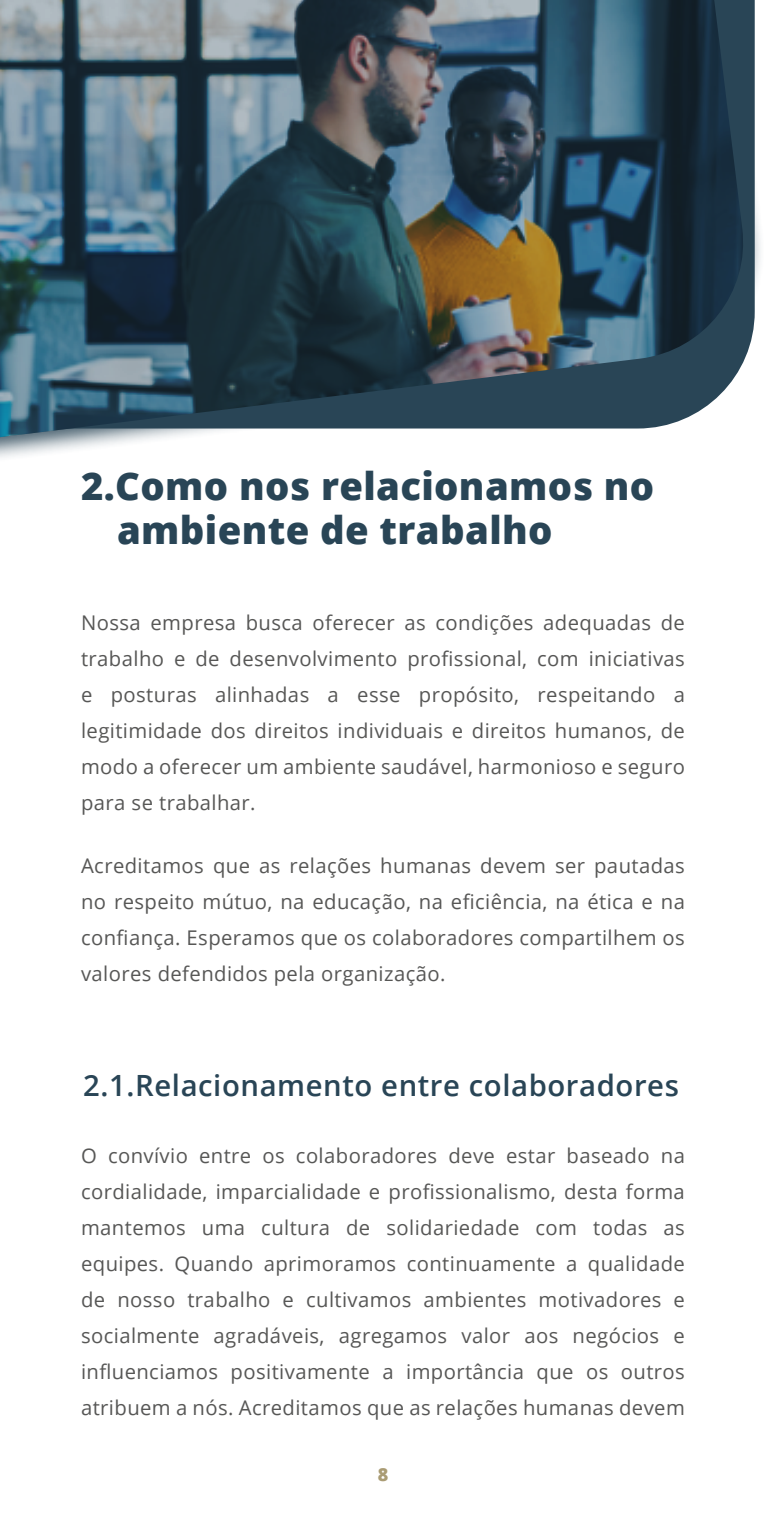
<style>
.page{position:relative;width:766px;height:1531px;background:#fff}
.page>*{position:absolute;margin:0;border:0;box-sizing:border-box;transform-origin:0 0}
.t1{font:800 38.25px/45px "Open Sans";letter-spacing:.01em;color:#294556}
.t2{font:600 29.25px "Open Sans";letter-spacing:.02em;color:#294556}
.t3{font:20.25px/36px "Open Sans";letter-spacing:.02em;color:#575756;text-align:justify}
.t4{font:800 18px "Open Sans";color:#aa9c74}
</style>
<div class="page">
<div style="left:0;top:0;width:764px;height:472px;background:#294556;opacity:.86"></div>
<svg style="left:0;top:437px;width:749px;height:13px"></svg>
<img style="left:0;top:0;width:749px;height:437px">
<h1 class="t1" style="left:117px;top:461px;width:538px;text-indent:-36px">2.Como nos relacionamos no ambiente de trabalho</h1>
<p class="t3" style="left:81px;top:604px;width:605px">Nossa empresa busca oferecer as condições adequadas de trabalho e de desenvolvimento profissional, com iniciativas e posturas alinhadas a esse propósito, respeitando a legitimidade dos direitos individuais e direitos humanos, de modo a oferecer um ambiente saudável, harmonioso e seguro para se trabalhar.</p>
<p class="t3" style="left:81px;top:847px;width:605px">Acreditamos que as relações humanas devem ser pautadas no respeito mútuo, na educação, na eficiência, na ética e na confiança. Esperamos que os colaboradores compartilhem os valores defendidos pela organização.</p>
<h2 class="t2" style="left:83px;top:1065px;width:597px">2.1.Relacionamento entre colaboradores</h2>
<p class="t3" style="left:81px;top:1137px;width:605px">O convívio entre os colaboradores deve estar baseado na cordialidade, imparcialidade e profissionalismo, desta forma mantemos uma cultura de solidariedade com todas as equipes. Quando aprimoramos continuamente a qualidade de nosso trabalho e cultivamos ambientes motivadores e socialmente agradáveis, agregamos valor aos negócios e influenciamos positivamente a importância que os outros atribuem a nós. Acreditamos que as relações humanas devem</p>
<p class="t4" style="left:377px;top:1461px;width:12px">8</p>
</div>
